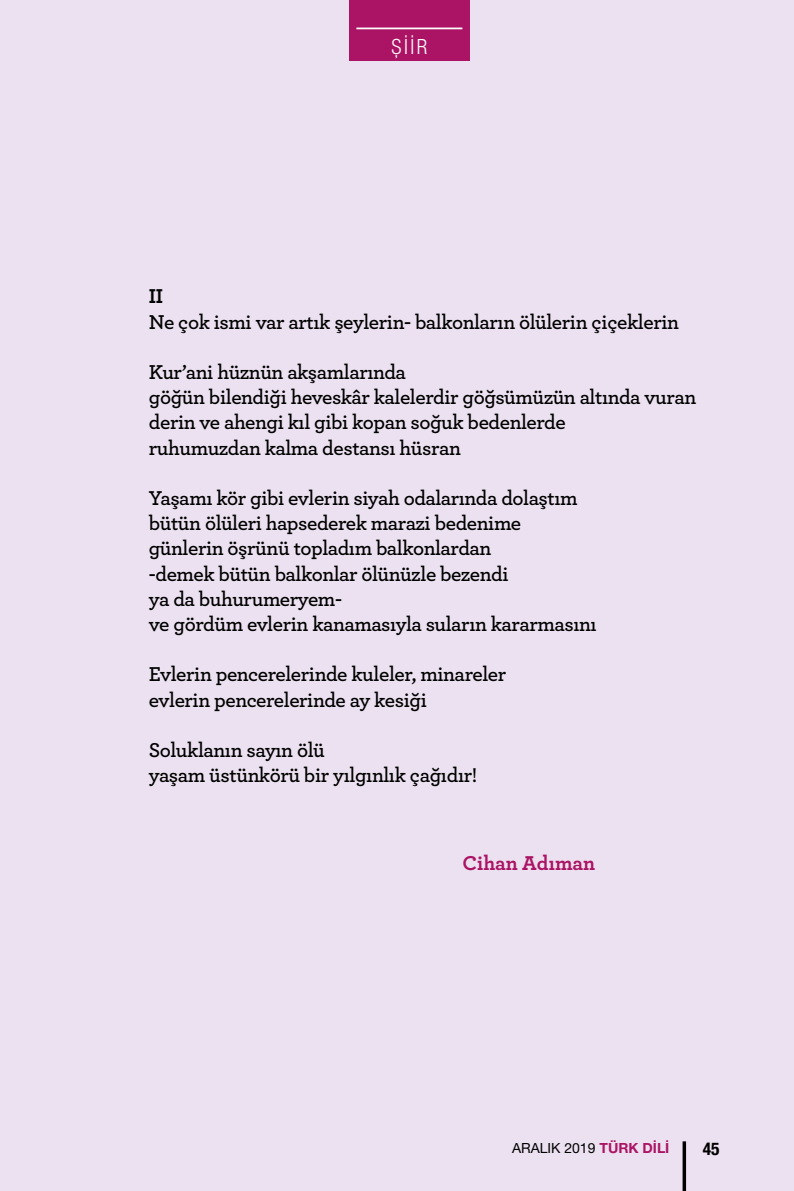
<style>
.page{position:relative;width:794px;height:1191px;background:#ece1f0}
.page>*{position:absolute;margin:0;border:0;box-sizing:border-box;transform-origin:0 0}
.t1{font:600 21px/25.2px "Archer";letter-spacing:-.02em;color:#000}
.t2{font:700 21px "Archer";color:#ab1464}
.t3{font:300 condensed 21px "Helvetica Neue LT Pro";color:#fff}
.t4{font:700 21px "Archer";color:#000}
.t5{font:700 condensed 17.5px "Helvetica Neue LT Pro";color:#000}
.t6{font:14px "Helvetica Neue LT Pro";color:#000}
.s1{font-weight:700;color:#ab1464}
</style>
<div class="page">
<div style="left:349px;top:0;width:120px;height:61px;background:#ab1464"></div>
<hr style="left:356px;top:28px;width:106px;height:1px;background:#fff">
<svg style="left:682px;top:1141px;width:4px;height:50px"></svg>
<p class="t3" style="left:391px;top:34px;width:37px">ŞİİR</p>
<p class="t4" style="left:149px;top:280px;width:16px">II</p>
<p class="t1" style="left:149px;top:308px;width:532px">Ne çok ismi var artık şeylerin- balkonların ölülerin çiçeklerin</p>
<p class="t1" style="left:149px;top:358px;width:549px">Kur’ani hüznün akşamlarında<br>göğün bilendiği heveskâr kalelerdir göğsümüzün altında vuran derin ve ahengi kıl gibi kopan soğuk bedenlerde<br>ruhumuzdan kalma destansı hüsran</p>
<p class="t1" style="left:149px;top:484px;width:449px">Yaşamı kör gibi evlerin siyah odalarında dolaştım bütün ölüleri hapsederek marazi bedenime günlerin öşrünü topladım balkonlardan<br>-demek bütün balkonlar ölünüzle bezendi<br>ya da buhurumeryem-<br>ve gördüm evlerin kanamasıyla suların kararmasını</p>
<p class="t1" style="left:149px;top:660px;width:359px">Evlerin pencerelerinde kuleler, minareler evlerin pencerelerinde ay kesiği</p>
<p class="t1" style="left:149px;top:736px;width:330px">Soluklanın sayın ölü<br>yaşam üstünkörü bir yılgınlık çağıdır!</p>
<p class="t2" style="left:462px;top:846px;width:134px">Cihan Adıman</p>
<p class="t6" style="left:512px;top:1139px;width:159px">ARALIK 2019 <span class="s1">TÜRK DİLİ</span></p>
<p class="t5" style="left:702px;top:1138px;width:18px">45</p>
</div>
